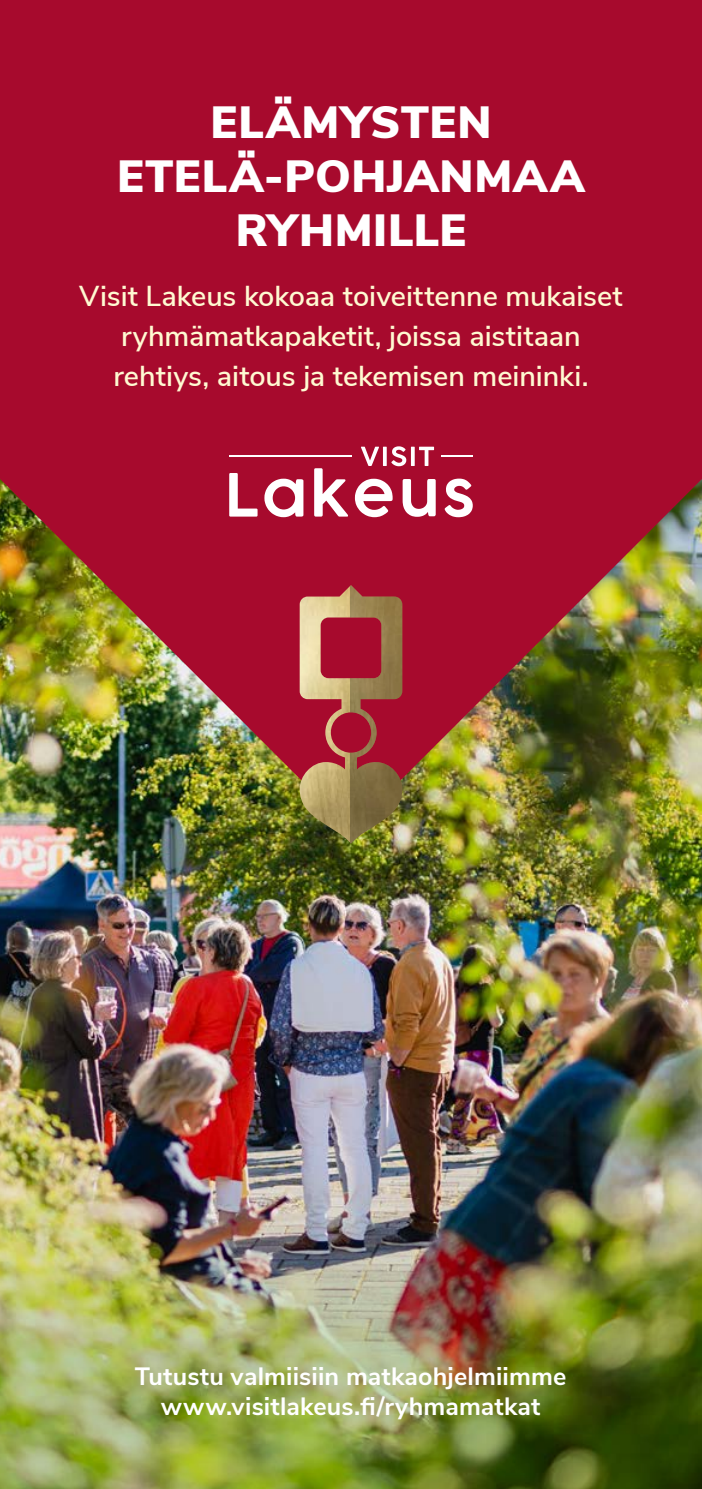
<style>
.page{position:relative;width:702px;height:1489px;background:#fff}
.page>*{position:absolute;margin:0;border:0;box-sizing:border-box;transform-origin:0 0}
.t1{font:900 45px/54px "Nunito Sans";letter-spacing:.015em;color:#fff;text-align:center}
.t2{font:600 28.75px/40px "Nunito Sans";letter-spacing:-.005em;color:#fffad2;text-align:center}
.t3{font:700 25px/30px "Nunito Sans";letter-spacing:.005em;color:#fff;text-align:center}
</style>
<div class="page">
<div style="left:0;top:0;width:702px;height:477px;background:#a70a2d"></div>
<img style="left:0;top:829px;width:702px;height:271px">
<img style="left:0;top:447px;width:702px;height:382px">
<img style="left:300px;top:585px;width:51px;height:177px">
<svg style="left:351px;top:585px;width:51px;height:177px;background:#9e3c3a"></svg>
<img style="left:300px;top:762px;width:51px;height:81px">
<img style="left:351px;top:762px;width:51px;height:81px">
<svg style="left:444px;top:478px;width:28px;height:39px"></svg>
<svg style="left:355px;top:478px;width:80px;height:39px"></svg>
<svg style="left:264px;top:468px;width:84px;height:49px"></svg>
<svg style="left:229px;top:473px;width:28px;height:43px"></svg>
<svg style="left:361px;top:446px;width:73px;height:20px"></svg>
<hr style="left:229px;top:455px;width:123px;height:2px;background:#fff">
<hr style="left:441px;top:455px;width:31px;height:2px;background:#fff">
<img style="left:0;top:1100px;width:702px;height:388px">
<p class="t1" style="left:117px;top:93px;width:469px">ELÄMYSTEN<br>ETELÄ-POHJANMAA<br>RYHMILLE</p>
<p class="t2" style="left:79px;top:274px;width:545px">Visit Lakeus kokoaa toiveittenne mukaiset ryhmämatkapaketit, joissa aistitaan rehtiys, aitous ja tekemisen meininki.</p>
<p class="t3" style="left:135px;top:1359px;width:433px">Tutustu valmiisiin matkaohjelmiimme www.visitlakeus.fi/ryhmamatkat</p>
</div>
